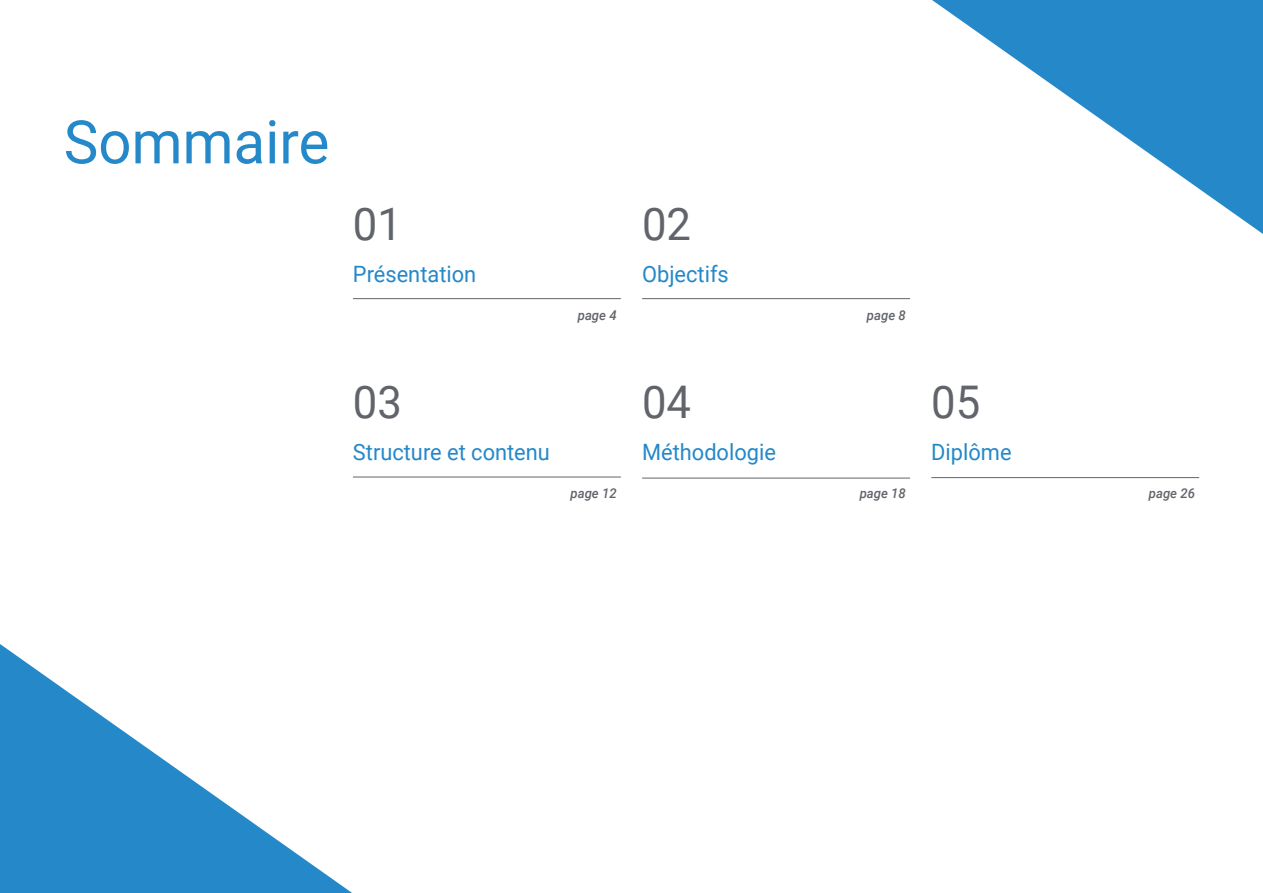
<style>
.page{position:relative;width:1263px;height:893px;background:#fff}
.page>*{position:absolute;margin:0;border:0;box-sizing:border-box;transform-origin:0 0}
.t1{font:60px "Roboto";color:#2488c9}
.t2{font:45px "Roboto";color:#61646a}
.t3{font:22.5px "Roboto";color:#2488c9}
.t4{font:italic 500 13.5px "Roboto";color:#61646a}
</style>
<div class="page">
<hr style="left:353px;top:298px;width:268px;height:1px;background:#61646a">
<hr style="left:642px;top:478px;width:268px;height:1px;background:#61646a">
<hr style="left:642px;top:298px;width:268px;height:1px;background:#61646a">
<hr style="left:931px;top:477px;width:268px;height:1px;background:#61646a">
<hr style="left:353px;top:477px;width:268px;height:1px;background:#61646a">
<svg style="left:0;top:644px;width:352px;height:249px"></svg>
<svg style="left:932px;top:0;width:331px;height:234px"></svg>
<h1 class="t1" style="left:64px;top:100px;width:267px">Sommaire</h1>
<h2 class="t2" style="left:353px;top:192px;width:51px">01</h2>
<h2 class="t2" style="left:642px;top:192px;width:51px">02</h2>
<p class="t3" style="left:353px;top:258px;width:125px">Présentation</p>
<p class="t4" style="left:578px;top:305px;width:40px">page 4</p>
<p class="t3" style="left:642px;top:258px;width:88px">Objectifs</p>
<p class="t4" style="left:867px;top:305px;width:40px">page 8</p>
<h2 class="t2" style="left:353px;top:370px;width:51px">03</h2>
<h2 class="t2" style="left:931px;top:370px;width:51px">05</h2>
<h2 class="t2" style="left:642px;top:371px;width:51px">04</h2>
<p class="t3" style="left:353px;top:436px;width:198px">Structure et contenu</p>
<p class="t3" style="left:931px;top:436px;width:82px">Diplôme</p>
<p class="t3" style="left:642px;top:436px;width:135px">Méthodologie</p>
<p class="t4" style="left:570px;top:484px;width:48px">page 12</p>
<p class="t4" style="left:1149px;top:483px;width:48px">page 26</p>
<p class="t4" style="left:860px;top:484px;width:48px">page 18</p>
</div>
